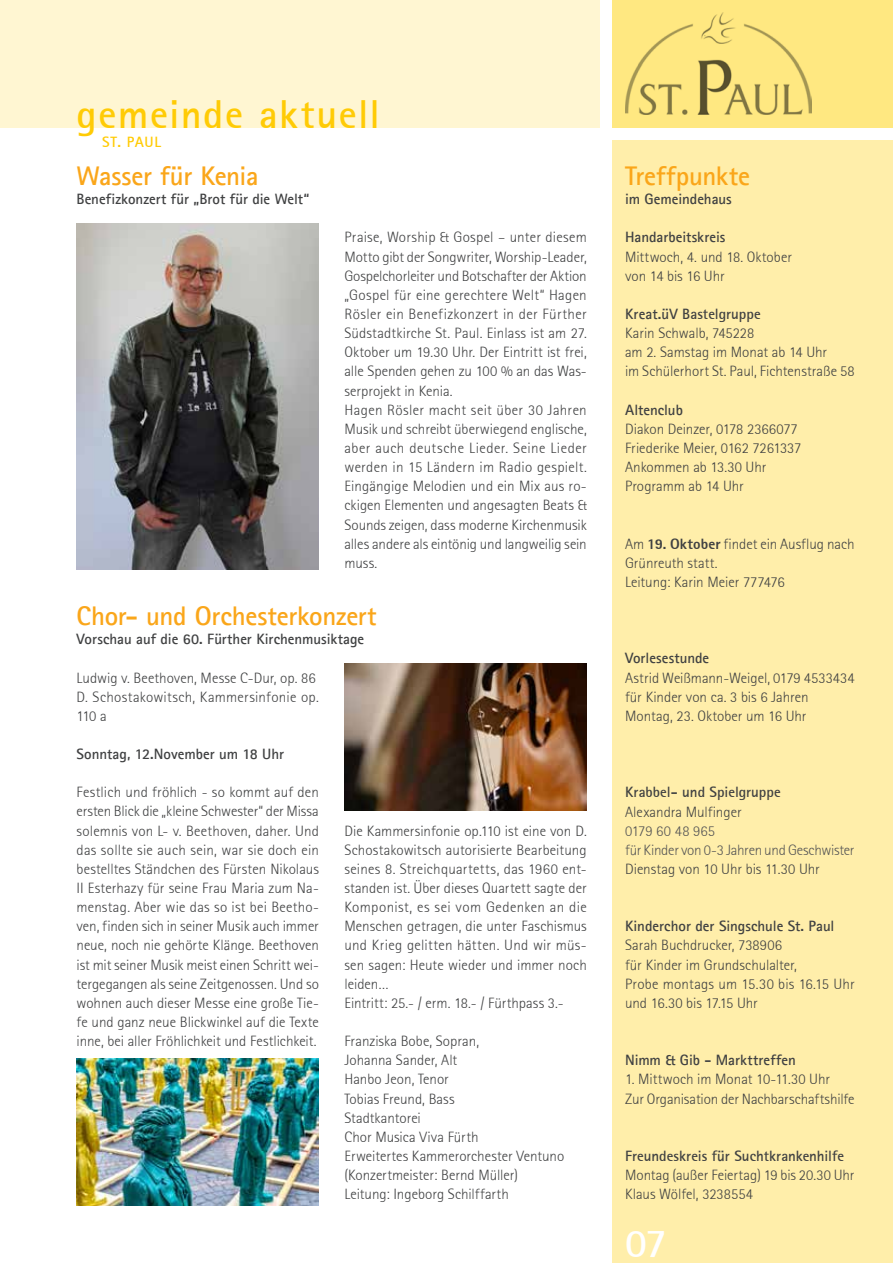
<style>
.page{position:relative;width:893px;height:1263px;background:#fff}
.page>*{position:absolute;margin:0;border:0;box-sizing:border-box;transform-origin:0 0}
.t1{font:40.5px "Rotis Sans Serif Bold 65";letter-spacing:.035em;color:#ffcb05}
.t2{font:40.5px "Rotis Sans Serif Bold 65";color:#fff}
.t3{font:700 27px "Agfa Rotis Sans Serif";letter-spacing:-.01em;color:#faa61a}
.t4{font:15px/19.2px "Rotis Sans Serif Light 45";color:#404142}
.t5{font:700 15px "Agfa Rotis Sans Serif";color:#404142}
.t6{font:15px "Rotis Sans Serif Bold 65";color:#404142}
.t7{font:15px/19.2px "Rotis Sans Serif Light 45";letter-spacing:-.015em;color:#555}
.t8{font:15px "Rotis Sans Serif Bold 65";letter-spacing:.045em;color:#ffcb05}
.s1{font-family:"Agfa Rotis Sans Serif";font-weight:700}
.s2{font-family:"Rotis Sans Serif Extra Bold 75"}
</style>
<div class="page">
<div style="left:612px;top:0;width:281px;height:128px;background:#ffe881"></div>
<div style="left:0;top:0;width:600px;height:128px;background:#fff6d2"></div>
<div style="left:612px;top:140px;width:281px;height:1123px;background:#fea"></div>
<img style="left:625px;top:13px;width:186px;height:102px">
<img style="left:77px;top:223px;width:242px;height:346px">
<img style="left:77px;top:1058px;width:242px;height:147px">
<img style="left:344px;top:663px;width:243px;height:147px">
<h1 class="t1" style="left:77px;top:88px;width:305px">gemeinde aktuell</h1>
<p class="t8" style="left:102px;top:132px;width:61px">St. paul</p>
<h2 class="t3" style="left:77px;top:159px;width:184px">Wasser für Kenia</h2>
<p class="t5" style="left:77px;top:190px;width:234px">Benefizkonzert für „Brot für die Welt“</p>
<p class="t4" style="left:344px;top:228px;width:244px">Praise, Worship &amp; Gospel – unter diesem Motto gibt der Songwriter, Worship-Leader, Gospelchorleiter und Botschafter der Aktion „Gospel für eine gerechtere Welt“ Hagen Rösler ein Benefizkonzert in der Fürther Südstadtkirche St. Paul. Einlass ist am 27.<br>Oktober um 19.30 Uhr. Der Eintritt ist frei, alle Spenden gehen zu 100 % an das Was&shy;serprojekt in Kenia.<br>Hagen Rösler macht seit über 30 Jahren Musik und schreibt überwiegend englische, aber auch deutsche Lieder. Seine Lieder werden in 15 Ländern im Radio gespielt.<br>Eingängige Melodien und ein Mix aus ro&shy;ckigen Elementen und angesagten Beats &amp; Sounds zeigen, dass moderne Kirchenmusik alles andere als eintönig und langweilig sein muss.</p>
<h2 class="t3" style="left:77px;top:599px;width:302px">Chor- und Orchesterkonzert</h2>
<p class="t5" style="left:77px;top:630px;width:289px">Vorschau auf die 60. Fürther Kirchenmusiktage</p>
<p class="t4" style="left:77px;top:668px;width:244px">Ludwig v. Beethoven, Messe C-Dur, op. 86<br>D. Schostakowitsch, Kammersinfonie op.<br>110 a</p>
<p class="t5" style="left:77px;top:744px;width:209px">Sonntag, 12.November um 18 Uhr</p>
<p class="t4" style="left:77px;top:783px;width:244px;text-align:justify">Festlich und fröhlich - so kommt auf den ersten Blick die „kleine Schwester“ der Missa solemnis von L- v. Beethoven, daher. Und das sollte sie auch sein, war sie doch ein bestelltes Ständchen des Fürsten Nikolaus II Esterhazy für seine Frau Maria zum Na&shy;menstag. Aber wie das so ist bei Beetho&shy;ven, finden sich in seiner Musik auch immer neue, noch nie gehörte Klänge. Beethoven ist mit seiner Musik meist einen Schritt wei&shy;tergegangen als seine Zeitgenossen. Und so wohnen auch dieser Messe eine große Tie&shy;fe und ganz neue Blickwinkel auf die Texte inne, bei aller Fröhlichkeit und Festlichkeit.</p>
<p class="t4" style="left:344px;top:821px;width:244px">Die Kammersinfonie op.110 ist eine von D.<br>Schostakowitsch autorisierte Bearbeitung seines 8. Streichquartetts, das 1960 ent&shy;standen ist. Über dieses Quartett sagte der Komponist, es sei vom Gedenken an die Menschen getragen, die unter Faschismus und Krieg gelitten hätten. Und wir müs&shy;sen sagen: Heute wieder und immer noch leiden…<br>Eintritt: 25.- / erm. 18.- / Fürthpass 3.-</p>
<p class="t4" style="left:344px;top:1031px;width:221px">Franziska Bobe, Sopran,<br>Johanna Sander, Alt<br>Hanbo Jeon, Tenor<br>Tobias Freund, Bass<br>Stadtkantorei<br>Chor Musica Viva Fürth<br>Erweitertes Kammerorchester Ventuno (Konzertmeister: Bernd Müller)<br>Leitung: Ingeborg Schilffarth</p>
<h2 class="t3" style="left:625px;top:159px;width:127px">Treffpunkte</h2>
<p class="t5" style="left:625px;top:190px;width:108px">im Gemeindehaus</p>
<p class="t5" style="left:625px;top:228px;width:102px">Handarbeitskreis</p>
<p class="t4" style="left:625px;top:247px;width:168px">Mittwoch, 4. und 18. Oktober von 14 bis 16 Uhr</p>
<p class="t6" style="left:625px;top:304px;width:137px"><span class="s1">Kreat.üV</span> Bastelgruppe</p>
<p class="t4" style="left:625px;top:323px;width:231px">Karin Schwalb, 745228<br>am 2. Samstag im Monat ab 14 Uhr<br>im Schülerhort St. Paul, Fichtenstraße 58</p>
<p class="t5" style="left:625px;top:400px;width:59px">Altenclub</p>
<p class="t4" style="left:625px;top:419px;width:178px">Diakon Deinzer, 0178 2366077<br>Friederike Meier, 0162 7261337<br>Ankommen ab 13.30 Uhr<br>Programm ab 14 Uhr</p>
<p class="t4" style="left:625px;top:534px;width:231px">Am <span class="s2">19. Oktober</span> findet ein Ausflug nach<br>Grünreuth statt.<br>Leitung: Karin Meier 777476</p>
<p class="t5" style="left:625px;top:649px;width:86px">Vorlesestunde</p>
<p class="t4" style="left:625px;top:668px;width:231px">Astrid Weißmann-Weigel, 0179 4533434 für Kinder von ca. 3 bis 6 Jahren<br>Montag, 23. Oktober um 16 Uhr</p>
<p class="t6" style="left:625px;top:783px;width:157px">Krabbel- und Spielgruppe</p>
<p class="t4" style="left:625px;top:802px;width:118px">Alexandra Mulfinger</p>
<p class="t7" style="left:625px;top:821px;width:231px">0179 60 48 965<br>für Kinder von 0-3 Jahren und Geschwister</p>
<p class="t4" style="left:625px;top:859px;width:196px">Dienstag von 10 Uhr bis 11.30 Uhr</p>
<p class="t5" style="left:625px;top:917px;width:211px">Kinderchor der Singschule St. Paul</p>
<p class="t4" style="left:625px;top:936px;width:231px">Sarah Buchdrucker, 738906<br>für Kinder im Grundschulalter,<br>Probe montags um 15.30 bis 16.15 Uhr und 16.30 bis 17.15 Uhr</p>
<p class="t5" style="left:625px;top:1051px;width:172px">Nimm &amp; Gib - Markttreffen</p>
<p class="t4" style="left:625px;top:1070px;width:231px">1. Mittwoch im Monat 10-11.30 Uhr<br>Zur Organisation der Nachbarschaftshilfe</p>
<p class="t6" style="left:625px;top:1146px;width:221px">Freundeskreis für Suchtkrankenhilfe</p>
<p class="t4" style="left:625px;top:1165px;width:231px">Montag (außer Feiertag) 19 bis 20.30 Uhr<br>Klaus Wölfel, 3238554</p>
<h1 class="t2" style="left:625px;top:1217px;width:43px">07</h1>
</div>
